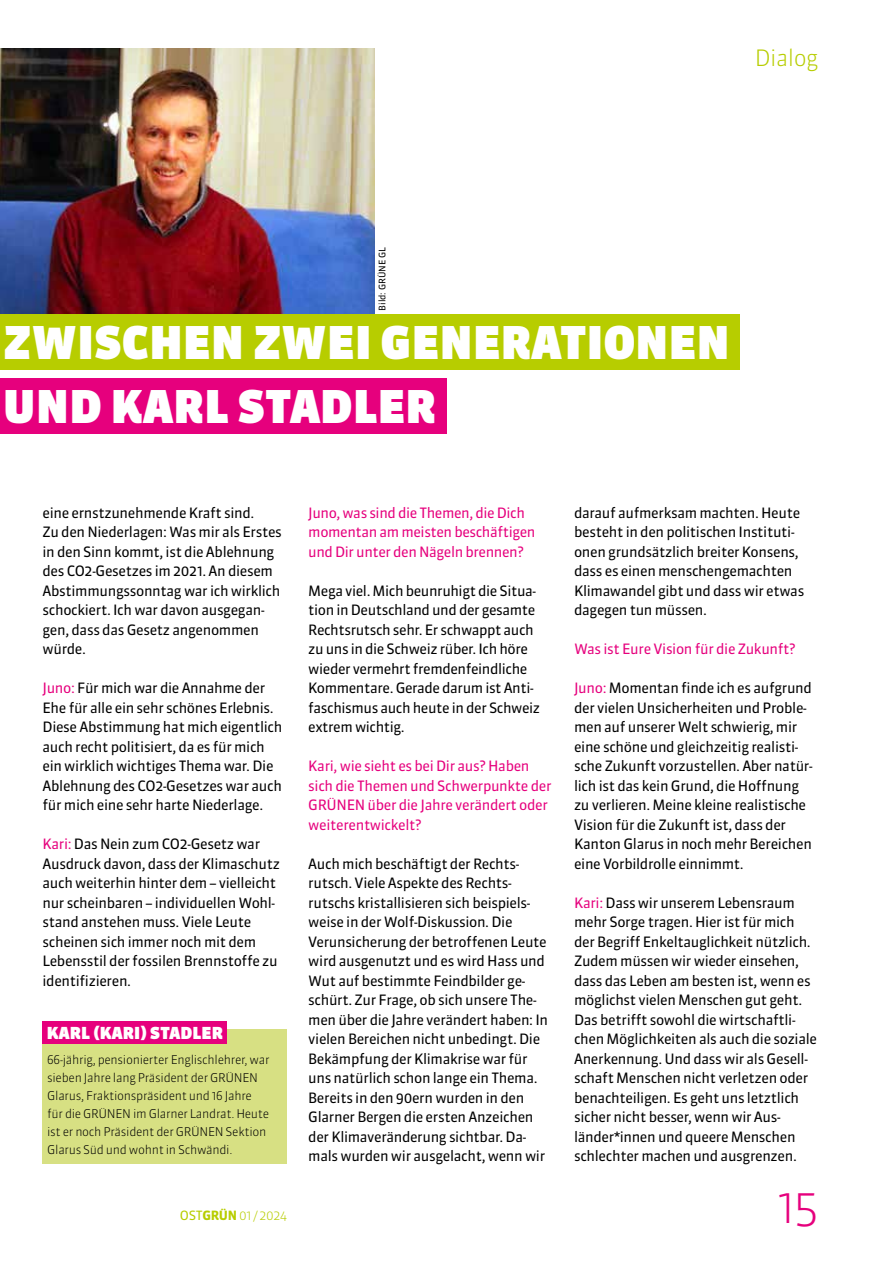
<style>
.page{position:relative;width:893px;height:1263px;background:#fff}
.page>*{position:absolute;margin:0;border:0;box-sizing:border-box;transform-origin:0 0}
.t1{font:900 45px "Sanuk OT";letter-spacing:.01em;color:#fff}
.t2{font:300 45px "Sanuk OT";color:#e6007d}
.t3{font:300 22.5px "Sanuk OT";letter-spacing:-.025em;color:#b7cd00}
.t4{font:900 16.5px "Sanuk OT";letter-spacing:.01em;color:#fff}
.t5{font:14.25px/19.5px "Sanuk OT";letter-spacing:-.025em;color:#000}
.t6{font:14.25px/19.5px "Sanuk OT";letter-spacing:-.025em;color:#e6007d}
.t7{font:300 12.75px "Sanuk OT";color:#b7cd00}
.t8{font:300 12px/18px "Sanuk OT";letter-spacing:-.025em;color:#000}
.t9{font:9px "Sanuk OT";color:#000}
.s1{color:#e6007d}
.s2{font-weight:400}
.s3{font-weight:700}
</style>
<div class="page">
<div style="left:43px;top:1029px;width:244px;height:135px;background:#d7e083"></div>
<div style="left:43px;top:1022px;width:184px;height:22px;background:#e6007d"></div>
<img style="left:0;top:49px;width:374px;height:266px">
<div style="left:0;top:378px;width:446px;height:56px;background:#e6007d"></div>
<div style="left:0;top:315px;width:740px;height:55px;background:#b7cd00"></div>
<h2 class="t3" style="left:755px;top:44px;width:65px">Dialog</h2>
<p class="t9" style="left:376px;top:311px;width:65px;rotate:-90deg">Bild: GRÜNE GL</p>
<h1 class="t1" style="left:4px;top:314px;width:727px">ZWISCHEN ZWEI GENERATIONEN</h1>
<h1 class="t1" style="left:3px;top:378px;width:434px">UND KARL STADLER</h1>
<p class="t5" style="left:43px;top:503px;width:241px">eine ernstzunehmende Kraft sind.<br>Zu den Niederlagen: Was mir als Erstes in den Sinn kommt, ist die Ablehnung des CO2-Gesetzes im 2021. An diesem<br>Abstimmungssonntag war ich wirklich schockiert. Ich war davon ausgegan&shy;gen, dass das Gesetz angenommen würde.</p>
<p class="t5" style="left:43px;top:678px;width:241px"><span class="s1">Juno:</span> Für mich war die Annahme der Ehe für alle ein sehr schönes Erlebnis.<br>Diese Abstimmung hat mich eigentlich auch recht politisiert, da es für mich ein wirklich wichtiges Thema war. Die Ablehnung des CO2-Gesetzes war auch für mich eine sehr harte Niederlage.</p>
<p class="t5" style="left:43px;top:834px;width:239px"><span class="s1">Kari:</span> Das Nein zum CO2-Gesetz war Ausdruck davon, dass der Klimaschutz auch weiterhin hinter dem – vielleicht nur scheinbaren – individuellen Wohl&shy;stand anstehen muss. Viele Leute scheinen sich immer noch mit dem Lebensstil der fossilen Brennstoffe zu identifizieren.</p>
<p class="t4" style="left:47px;top:1023px;width:178px">KARL (KARI) STADLER</p>
<p class="t8" style="left:47px;top:1051px;width:224px">66-jährig, pensionierter Englischlehrer, war sieben Jahre lang Präsident der GRÜNEN Glarus, Fraktionspräsident und 16 Jahre für die GRÜNEN im Glarner Landrat. Heute ist er noch Präsident der GRÜNEN Sektion Glarus Süd und wohnt in Schwändi.</p>
<p class="t7" style="left:180px;top:1207px;width:109px"><span class="s2">OST</span><span class="s3">GRÜN</span> 01 / 2024</p>
<p class="t6" style="left:308px;top:503px;width:229px">Juno, was sind die Themen, die Dich momentan am meisten beschäftigen und Dir unter den Nägeln brennen?</p>
<p class="t5" style="left:308px;top:581px;width:233px">Mega viel. Mich beunruhigt die Situa&shy;tion in Deutschland und der gesamte Rechtsrutsch sehr. Er schwappt auch zu uns in die Schweiz rüber. Ich höre wieder vermehrt fremdenfeindliche Kommentare. Gerade darum ist Anti&shy;faschismus auch heute in der Schweiz extrem wichtig.</p>
<p class="t6" style="left:308px;top:756px;width:245px">Kari, wie sieht es bei Dir aus? Haben sich die Themen und Schwerpunkte der<br>GRÜNEN über die Jahre verändert oder weiterentwickelt?</p>
<p class="t5" style="left:308px;top:854px;width:241px">Auch mich beschäftigt der Rechts&shy;rutsch. Viele Aspekte des Rechts&shy;rutschs kristallisieren sich beispiels&shy;weise in der Wolf-Diskussion. Die Verunsicherung der betroffenen Leute wird ausgenutzt und es wird Hass und Wut auf bestimmte Feindbilder ge&shy;schürt. Zur Frage, ob sich unsere The&shy;men über die Jahre verändert haben: In vielen Bereichen nicht unbedingt. Die Bekämpfung der Klimakrise war für uns natürlich schon lange ein Thema.<br>Bereits in den 90ern wurden in den Glarner Bergen die ersten Anzeichen der Klimaveränderung sichtbar. Da&shy;mals wurden wir ausgelacht, wenn wir</p>
<p class="t5" style="left:574px;top:503px;width:232px">darauf aufmerksam machten. Heute besteht in den politischen Instituti&shy;onen grundsätzlich breiter Konsens, dass es einen menschengemachten Klimawandel gibt und dass wir etwas dagegen tun müssen.</p>
<p class="t6" style="left:574px;top:639px;width:223px">Was ist Eure Vision für die Zukunft?</p>
<p class="t5" style="left:574px;top:678px;width:240px"><span class="s1">Juno:</span> Momentan finde ich es aufgrund der vielen Unsicherheiten und Proble&shy;men auf unserer Welt schwierig, mir eine schöne und gleichzeitig realisti&shy;sche Zukunft vorzustellen. Aber natür&shy;lich ist das kein Grund, die Hoffnung zu verlieren. Meine kleine realistische Vision für die Zukunft ist, dass der Kanton Glarus in noch mehr Bereichen eine Vorbildrolle einnimmt.</p>
<p class="t5" style="left:574px;top:893px;width:245px"><span class="s1">Kari:</span> Dass wir unserem Lebensraum mehr Sorge tragen. Hier ist für mich der Begriff Enkeltauglichkeit nützlich.<br>Zudem müssen wir wieder einsehen, dass das Leben am besten ist, wenn es möglichst vielen Menschen gut geht.<br>Das betrifft sowohl die wirtschaftli&shy;chen Möglichkeiten als auch die soziale Anerkennung. Und dass wir als Gesell&shy;schaft Menschen nicht verletzen oder benachteiligen. Es geht uns letztlich sicher nicht besser, wenn wir Aus&shy;länder*innen und queere Menschen schlechter machen und ausgrenzen.</p>
<h1 class="t2" style="left:777px;top:1179px;width:43px">15</h1>
</div>
